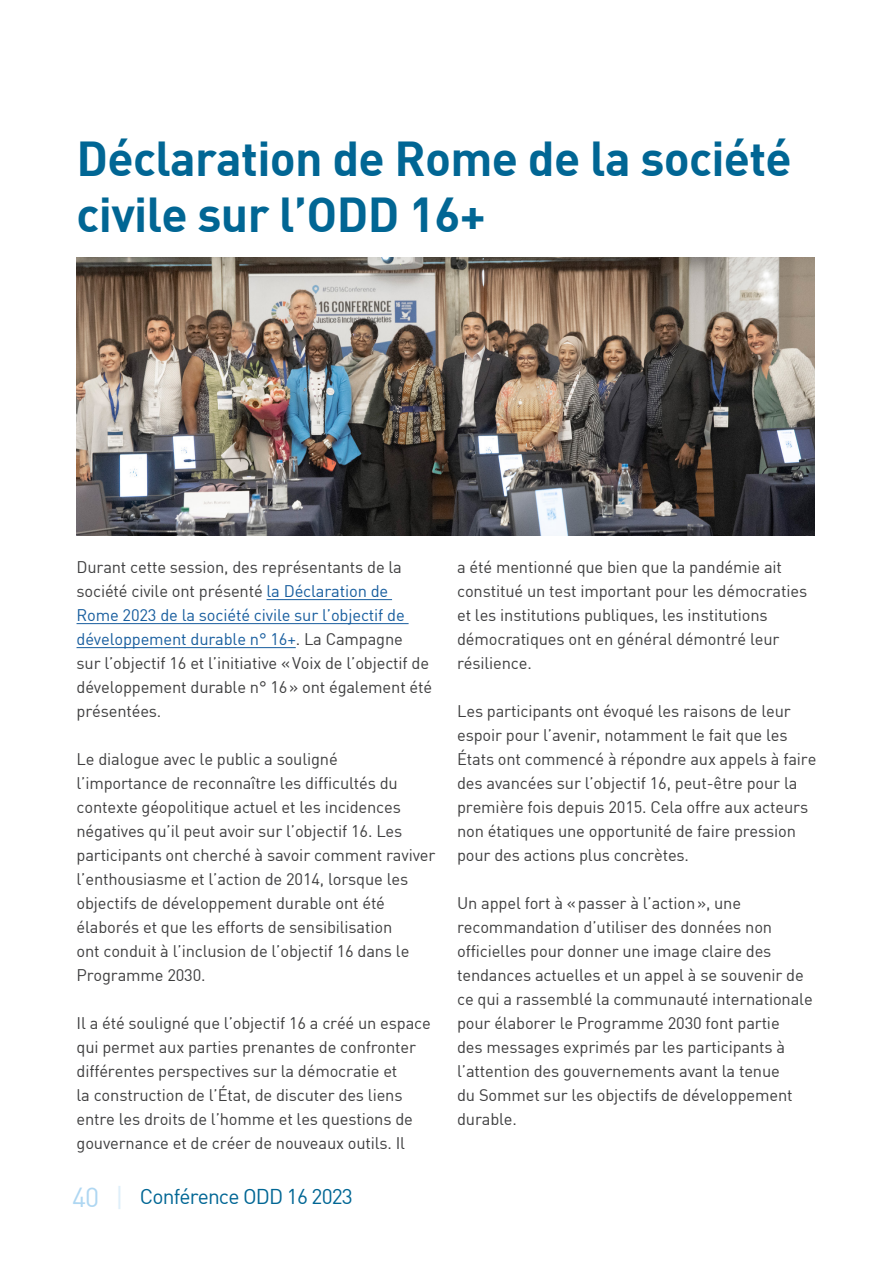
<style>
.page{position:relative;width:893px;height:1263px;background:#fff}
.page>*{position:absolute;margin:0;border:0;box-sizing:border-box;transform-origin:0 0}
.t1{font:48px/55.5px "DIN Bold";letter-spacing:-.015em;color:#016694}
.t2{font:21px "DIN";letter-spacing:-.04em;color:#016694}
.Body_Text{font:16.5px/24px "DIN";letter-spacing:-.01em;color:#3e3e3f}
.s1{color:#175d9e}
.s2{font-size:27px;color:#afd7f2}
.s3{font-size:27px;color:#dfeffa}
</style>
<div class="page">
<hr style="left:267px;top:599px;width:125px;height:1px;background:#175d9e">
<hr style="left:77px;top:623px;width:332px;height:1px;background:#175d9e">
<hr style="left:77px;top:647px;width:219px;height:1px;background:#175d9e">
<img style="left:77px;top:257px;width:738px;height:279px">
<h1 class="t1" style="left:77px;top:129px;width:717px">Déclaration de Rome de la société civile sur l’ODD 16+</h1>
<p class="Body_Text" style="left:77px;top:555px;width:357px">Durant cette session, des représentants de la société civile ont présenté <span class="s1">la Déclaration de Rome 2023 de la société civile sur l’objectif de développement durable n° 16+</span>. La Campagne<br>sur l’objectif 16 et l’initiative «Voix de l’objectif de développement durable n° 16» ont également été présentées.</p>
<p class="Body_Text" style="left:77px;top:747px;width:360px">Le dialogue avec le public a souligné<br>l’importance de reconnaître les difficultés du contexte géopolitique actuel et les incidences négatives qu’il peut avoir sur l’objectif 16. Les participants ont cherché à savoir comment raviver l’enthousiasme et l’action de 2014, lorsque les objectifs de développement durable ont été élaborés et que les efforts de sensibilisation<br>ont conduit à l’inclusion de l’objectif 16 dans le Programme 2030.</p>
<p class="Body_Text" style="left:77px;top:1011px;width:356px">Il a été souligné que l’objectif 16 a créé un espace qui permet aux parties prenantes de confronter différentes perspectives sur la démocratie et<br>la construction de l’État, de discuter des liens entre les droits de l’homme et les questions de gouvernance et de créer de nouveaux outils. Il</p>
<p class="t2" style="left:72px;top:1184px;width:282px"><span class="s2">40</span> <span class="s3">|</span> Conférence ODD 16 2023</p>
<p class="Body_Text" style="left:457px;top:555px;width:352px">a été mentionné que bien que la pandémie ait constitué un test important pour les démocraties et les institutions publiques, les institutions démocratiques ont en général démontré leur résilience.</p>
<p class="Body_Text" style="left:457px;top:699px;width:361px">Les participants ont évoqué les raisons de leur espoir pour l’avenir, notamment le fait que les États ont commencé à répondre aux appels à faire des avancées sur l’objectif 16, peut-être pour la première fois depuis 2015. Cela offre aux acteurs non étatiques une opportunité de faire pression pour des actions plus concrètes.</p>
<p class="Body_Text" style="left:457px;top:891px;width:357px">Un appel fort à «passer à l’action», une recommandation d’utiliser des données non officielles pour donner une image claire des tendances actuelles et un appel à se souvenir de ce qui a rassemblé la communauté internationale pour élaborer le Programme 2030 font partie<br>des messages exprimés par les participants à l’attention des gouvernements avant la tenue<br>du Sommet sur les objectifs de développement durable.</p>
</div>
